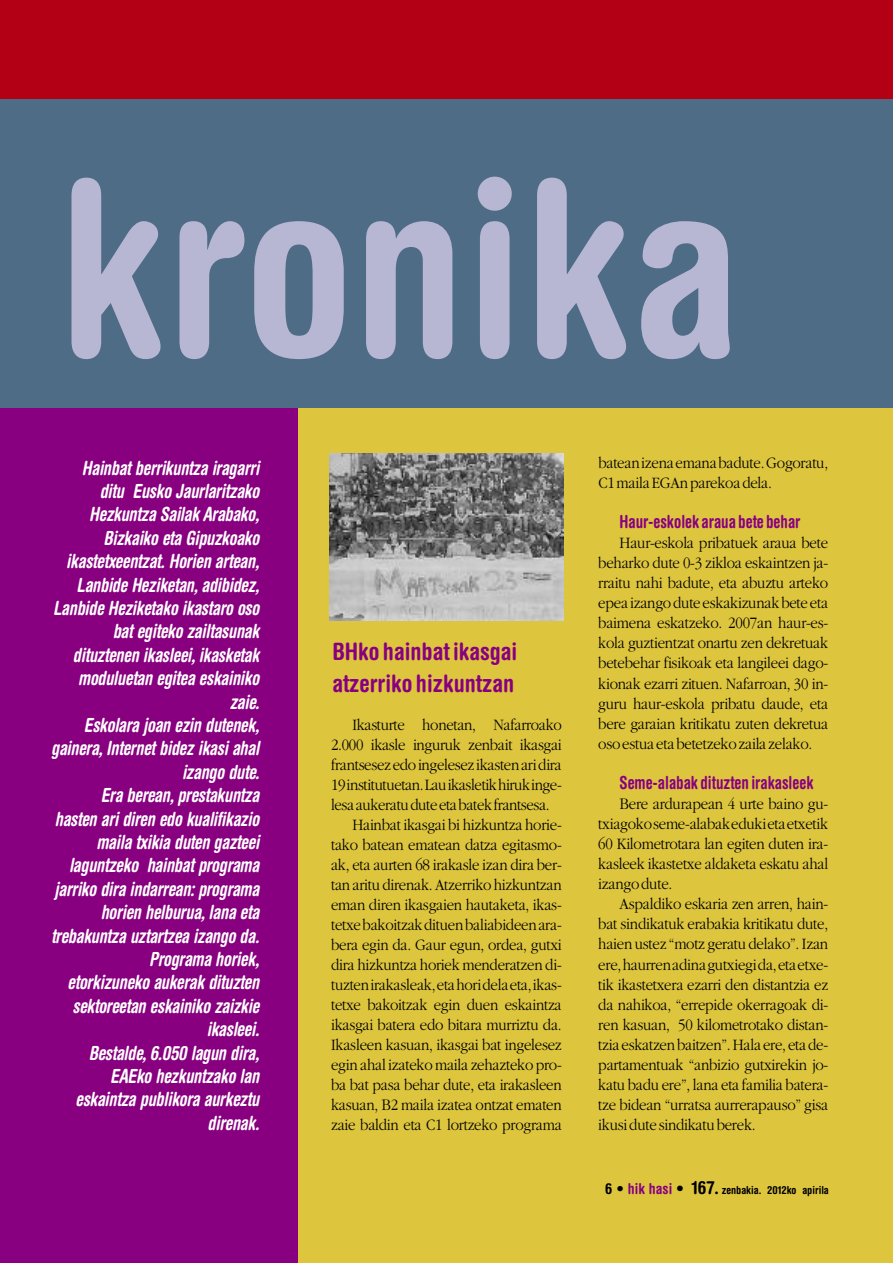
<style>
.page{position:relative;width:893px;height:1263px;background:#fff}
.page>*{position:absolute;margin:0;border:0;box-sizing:border-box;transform-origin:0 0}
.t1{font:700 condensed 243.3px "Helvetica Rounded";color:#b7b7d4}
.t2{font:700 condensed 24px/32.1px "Helvetica Rounded";color:#880080}
.t3{font:italic 700 condensed 19.5px/23.4px "Helvetica Rounded";letter-spacing:-.015em;color:#fff;text-align:right;scale:.9 1}
.t4{font:700 condensed 18px "Helvetica Rounded";color:#880080;scale:.9 1}
.t5{font:300 16.5px/20.1px "Garamond";letter-spacing:-.015em;color:#000;text-align:justify;scale:.9 1}
.t6{font:700 condensed 11.1px "Helvetica Rounded";color:#000}
.s1{font-size:15px}
.s2{font-size:15px;color:#880080}
.s3{font-size:15.6px}
.s4{font-size:18px}
</style>
<div class="page">
<div style="left:293px;top:400px;width:600px;height:863px;background:#ddc53e"></div>
<div style="left:0;top:99px;width:893px;height:309px;background:#4f6c86"></div>
<img style="left:330px;top:453px;width:233px;height:167px">
<div style="left:0;top:408px;width:298px;height:855px;background:#880080"></div>
<div style="left:0;top:0;width:893px;height:99px;background:#b30015"></div>
<h1 class="t1" style="left:58px;top:181px;width:683px">kronika</h1>
<p class="t3" style="left:51px;top:458px;width:233px">Hainbat berrikuntza iragarri<br>ditu Eusko Jaurlaritzako<br>Hezkuntza Sailak Arabako,<br>Bizkaiko eta Gipuzkoako ikastetxeentzat. Horien artean,<br>Lanbide Heziketan, adibidez,<br>Lanbide Heziketako ikastaro oso bat egiteko zailtasunak dituztenen ikasleei, ikasketak moduluetan egitea eskainiko zaie.<br>Eskolara joan ezin dutenek, gainera, Internet bidez ikasi ahal izango dute.<br>Era berean, prestakuntza<br>hasten ari diren edo kualifikazio maila txikia duten gazteei laguntzeko hainbat programa jarriko dira indarrean: programa horien helburua, lana eta trebakuntza uztartzea izango da.<br>Programa horiek,<br>etorkizuneko aukerak dituzten sektoreetan eskainiko zaizkie ikasleei.<br>Bestalde, 6.050 lagun dira,<br>EAEko hezkuntzako lan eskaintza publikora aurkeztu direnak.</p>
<h2 class="t2" style="left:332px;top:638px;width:186px">BHko hainbat ikasgai atzerriko hizkuntzan</h2>
<p class="t5" style="left:352px;top:714px;width:234px">Ikasturte honetan, Nafarroako</p>
<p class="t5" style="left:331px;top:734px;width:258px">2.000 ikasle inguruk zenbait ikasgai</p>
<p class="t5" style="left:331px;top:754px;width:258px">frantsesezedoingelesez ikastenaridira</p>
<p class="t5" style="left:331px;top:774px;width:258px">19institutuetan.Lauikasletikhirukinge-</p>
<p class="t5" style="left:331px;top:794px;width:244px">lesaaukeratuduteetabatekfrantsesa.</p>
<p class="t5" style="left:352px;top:814px;width:234px">Hainbat ikasgai bi hizkuntza horie-</p>
<p class="t5" style="left:331px;top:834px;width:258px">tako batean ematean datza egitasmo-</p>
<p class="t5" style="left:331px;top:854px;width:258px">ak, eta aurten 68 irakasle izan dira ber-</p>
<p class="t5" style="left:331px;top:874px;width:258px">tan aritu direnak. Atzerriko hizkuntzan</p>
<p class="t5" style="left:331px;top:894px;width:258px">eman diren ikasgaien hautaketa, ikas-</p>
<p class="t5" style="left:331px;top:914px;width:258px">tetxebakoitzakdituenbaliabideenara-</p>
<p class="t5" style="left:331px;top:934px;width:258px">bera egin da. Gaur egun, ordea, gutxi</p>
<p class="t5" style="left:331px;top:954px;width:258px">dira hizkuntza horiek menderatzen di-</p>
<p class="t5" style="left:331px;top:974px;width:258px">tuztenirakasleak,etahoridelaeta,ikas-</p>
<p class="t5" style="left:331px;top:994px;width:258px">tetxe bakoitzak egin duen eskaintza</p>
<p class="t5" style="left:331px;top:1014px;width:258px">ikasgai batera edo bitara murriztu da.</p>
<p class="t5" style="left:331px;top:1034px;width:258px">Ikasleen kasuan, ikasgai bat ingelesez</p>
<p class="t5" style="left:331px;top:1054px;width:258px">egin ahal izateko maila zehazteko pro-</p>
<p class="t5" style="left:331px;top:1074px;width:258px">ba bat pasa behar dute, eta irakasleen</p>
<p class="t5" style="left:331px;top:1094px;width:258px">kasuan, B2 maila izatea ontzat ematen</p>
<p class="t5" style="left:331px;top:1114px;width:258px">zaie baldin eta C1 lortzeko programa</p>
<p class="t5" style="left:598px;top:452px;width:257px">bateanizenaemanabadute.Gogoratu,<br>C1mailaEGAnparekoadela.</p>
<p class="t4" style="left:620px;top:515px;width:203px">Haur-eskolek araua bete behar</p>
<p class="t5" style="left:598px;top:532px;width:257px;text-indent:21px">Haur-eskola pribatuek araua bete beharko dute 0-3 zikloa eskaintzen ja&shy;rraitu nahi badute, eta abuztu arteko epea izangodute eskakizunakbete eta baimena eskatzeko. 2007an haur-es&shy;kola guztientzat onartu zen dekretuak betebehar fisikoak eta langileei dago&shy;kionak ezarri zituen. Nafarroan, 30 in&shy;guru haur-eskola pribatu daude, eta bere garaian kritikatu zuten dekretua osoestua etabetetzekozaila zelako.</p>
<p class="t4" style="left:620px;top:776px;width:217px">Seme-alabak dituzten irakasleek</p>
<p class="t5" style="left:598px;top:793px;width:257px;text-indent:21px">Bere ardurapean 4 urte baino gu&shy;txiagokoseme-alabakedukietaetxetik 60 Kilometrotara lan egiten duten ira&shy;kasleek ikastetxe aldaketa eskatu ahal izangodute.</p>
<p class="t5" style="left:598px;top:893px;width:257px;text-indent:21px">Aspaldiko eskaria zen arren, hain&shy;bat sindikatuk erabakia kritikatu dute, haien ustez “motz geratu delako”. Izan ere,haurrenadinagutxiegida,etaetxe&shy;tik ikastetxera ezarri den distantzia ez da nahikoa, “errepide okerragoak di&shy;ren kasuan, 50 kilometrotako distan&shy;tzia eskatzenbaitzen”.Hala ere, etade&shy;partamentuak “anbizio gutxirekin jo&shy;katu badu ere”, lana eta familia batera&shy;tze bidean “urratsa aurrerapauso” gisa ikusidute sindikatuberek.</p>
<p class="t6" style="left:605px;top:1185px;width:225px"><span class="s1">6 •</span> <span class="s2">hik hasi</span> <span class="s3">•</span> <span class="s4">167.</span> zenbakia. 2012ko apirila</p>
</div>
